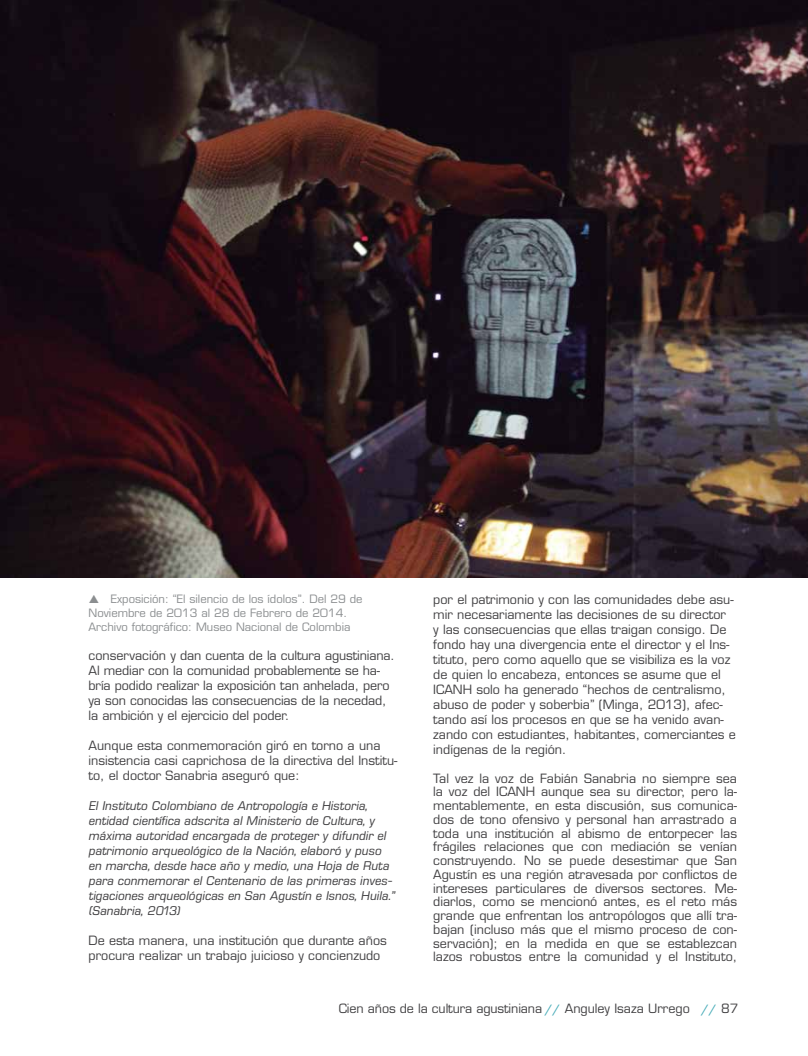
<style>
.page{position:relative;width:808px;height:1056px;background:#fff}
.page>*{position:absolute;margin:0;border:0;box-sizing:border-box;transform-origin:0 0}
.t1{font:12.5px/15px "Eurostile";color:#414042}
.t2{font:italic 12.5px/15px "Eurostile BQ";color:#414042}
.t3{font:11.25px/13.8px "Eurostile";color:#8b8e90}
.s1{font-weight:700;color:#48acb8}
</style>
<div class="page">
<img style="left:0;top:0;width:808px;height:577px">
<p class="t1" style="left:433px;top:592px;width:304px">por el patrimonio y con las comunidades debe asu&shy;mir necesariamente las decisiones de su director<br>y las consecuencias que ellas traigan consigo. De fondo hay una divergencia ente el director y el Ins&shy;tituto, pero como aquello que se visibiliza es la voz de quien lo encabeza, entonces se asume que el ICANH solo ha generado “hechos de centralismo, abuso de poder y soberbia” (Minga, 2013), afec&shy;tando así los procesos en que se ha venido avan&shy;zando con estudiantes, habitantes, comerciantes e indígenas de la región.</p>
<p class="t1" style="left:433px;top:771px;width:305px;line-height:13.8px;text-align:justify">Tal vez la voz de Fabián Sanabria no siempre sea la voz del ICANH aunque sea su director, pero la&shy;mentablemente, en esta discusión, sus comunica&shy;dos de tono ofensivo y personal han arrastrado a toda una institución al abismo de entorpecer las frágiles relaciones que con mediación se venían construyendo. No se puede desestimar que San Agustín es una región atravesada por conflictos de intereses particulares de diversos sectores. Me&shy;diarlos, como se mencionó antes, es el reto más grande que enfrentan los antropólogos que allí tra&shy;bajan (incluso más que el mismo proceso de con&shy;servación); en la medida en que se establezcan lazos robustos entre la comunidad y el Instituto,</p>
<p class="t1" style="left:339px;top:1001px;width:401px">Cien años de la cultura agustiniana <span class="s1">//</span> Anguley Isaza Urrego <span class="s1">//</span> 87</p>
<p class="t3" style="left:89px;top:592px;width:275px;text-indent:22px">Exposición: “El silencio de los ídolos”. Del 29 de<br>Noviembre de 2013 al 28 de Febrero de 2014.<br>Archivo fotográfico: Museo Nacional de Colombia</p>
<p class="t1" style="left:89px;top:648px;width:308px">conservación y dan cuenta de la cultura agustiniana.<br>Al mediar con la comunidad probablemente se ha&shy;bría podido realizar la exposición tan anhelada, pero ya son conocidas las consecuencias de la necedad, la ambición y el ejercicio del poder.</p>
<p class="t1" style="left:89px;top:738px;width:310px">Aunque esta conmemoración giró en torno a una insistencia casi caprichosa de la directiva del Institu&shy;to, el doctor Sanabria aseguró que:</p>
<p class="t2" style="left:89px;top:798px;width:308px">El Instituto Colombiano de Antropología e Historia, entidad científica adscrita al Ministerio de Cultura, y máxima autoridad encargada de proteger y difundir el patrimonio arqueológico de la Nación, elaboró y puso en marcha, desde hace año y medio, una Hoja de Ruta para conmemorar el Centenario de las primeras inves&shy;tigaciones arqueológicas en San Agustín e Isnos, Huila.” (Sanabria, 2013)</p>
<p class="t1" style="left:89px;top:933px;width:300px">De esta manera, una institución que durante años procura realizar un trabajo juicioso y concienzudo</p>
</div>
